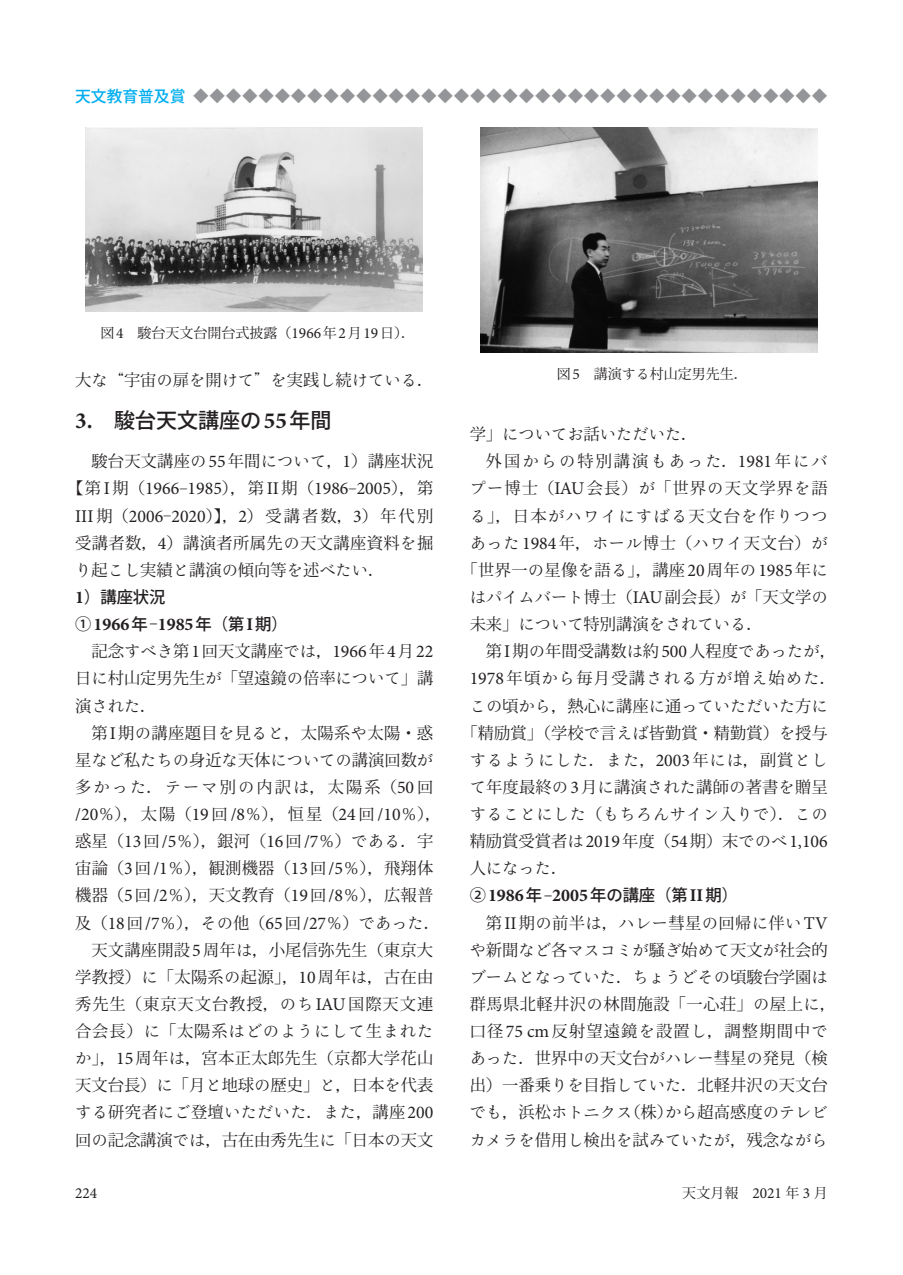
<style>
.page{position:relative;width:903px;height:1275px;background:#fff}
.page>*{position:absolute;margin:0;border:0;box-sizing:border-box;transform-origin:0 0}
.t1{font:500 21px "Koz Go Pro";color:#231f20}
.t2{font:700 17.85px "Minion Pro";color:#231f20}
.t3{font:17.85px "Minion Pro";color:#231f20}
.t4{font:16.28px/27.1px "Koz Min Pro";letter-spacing:.015em;color:#231f20;text-align:right}
.t5{font:16.28px/27.1px "Ryo Text Plus N";color:#231f20}
.t6{font:16.28px "Koz Min Pro";color:#939598}
.t7{font:16.28px "Ryo Text Plus N";letter-spacing:.055em;color:#231f20}
.t8{font:16.28px/27.1px "Ryo Text Plus N";letter-spacing:.08em;color:#231f20}
.t9{font:16.28px "Koz Min Pro";letter-spacing:.065em;color:#231f20}
.t10{font:16.28px "Ryo Text Plus N";letter-spacing:.025em;color:#231f20}
.t11{font:500 16.28px "Koz Go Pro";color:#231f20}
.t12{font:500 15.75px "Koz Go Pro";color:#00aeef}
.t13{font:15.4px "Minion Pro";color:#231f20}
.t14{font:14px "Koz Min Pro";color:#231f20}
.s1{font-family:"Minion Pro";font-size:15.4px}
.s2{font-family:"Koz Min Pro"}
.s3{font-family:"Ryumin Pro"}
.s4{font-family:"Minion Pro";font-weight:700;font-size:23.1px}
.s5{font-family:"Ryo Gothic Plus N"}
.s6{font-family:"Ryo Text Plus N"}
.s7{font-family:"Minion Pro";font-size:17.85px}
.s8{font-family:"Koz Min Pro";font-size:16.28px}
.s9{font-family:"Minion Pro";font-weight:700;font-size:17.85px}
.s10{font-family:"Koz Go Pro";font-weight:500;font-size:16.28px}
.s11{font-family:"Ryo Gothic Plus N";font-weight:500;font-size:16.28px}
</style>
<div class="page">
<img style="left:86px;top:127px;width:337px;height:184px">
<img style="left:480px;top:127px;width:337px;height:226px">
<p class="t6" style="left:79px;top:85px;width:750px">◆◆◆◆◆◆◆◆◆◆◆◆◆◆◆◆◆◆◆◆◆◆◆◆◆◆◆◆◆◆◆◆◆◆◆◆◆◆◆◆◆◆◆◆◆◆</p>
<p class="t12" style="left:75px;top:87px;width:112px">天文教育普及賞</p>
<p class="t14" style="left:100px;top:323px;width:316px">図<span class="s1">4</span>　駿台天文台開台式披露（<span class="s1">1966</span>年<span class="s1">2</span>月<span class="s1">19</span>日）．</p>
<p class="t5" style="left:75px;top:367px;width:360px"><span class="s2">大</span>な<span class="s3">“</span><span class="s2">宇宙</span>の<span class="s2">扉</span>を<span class="s2">開</span>けて<span class="s3">”</span>を<span class="s2">実践</span>し<span class="s2">続</span>けている<span class="s2">．</span></p>
<p class="t1" style="left:75px;top:407px;width:258px"><span class="s4">3.</span> 駿台天文講座<span class="s5">の</span><span class="s4">55</span>年間</p>
<p class="t4" style="left:91px;top:447px;width:343px">駿台天文講座<span class="s6">の</span><span class="s7">55</span>年間<span class="s6">について</span>，<span class="s7">1</span>）講座状況</p>
<p class="t3" style="left:67px;top:477px;width:368px"><span class="s8">【第</span> I <span class="s8">期（</span>1966<span class="s8">‒</span>1985<span class="s8">），第</span> II <span class="s8">期（</span>1986<span class="s8">‒</span>2005<span class="s8">），第</span></p>
<p class="t4" style="left:75px;top:501px;width:360px;text-align:justify"><span class="s7">III</span> 期（<span class="s7">2006</span>‒<span class="s7">2020</span>）】，<span class="s7">2</span>）受講者数，<span class="s7">3</span>）年代別受講者数，<span class="s7">4</span>）講演者所属先<span class="s6">の</span>天文講座資料<span class="s6">を</span>掘<span class="s6">り</span>起<span class="s6">こし</span>実績<span class="s6">と</span>講演<span class="s6">の</span>傾向等<span class="s6">を</span>述<span class="s6">べたい</span>．</p>
<p class="t11" style="left:75px;top:587px;width:92px"><span class="s9">1</span>）講座状況</p>
<p class="t2" style="left:75px;top:612px;width:214px"><span class="s10">①</span>1966<span class="s10">年</span><span class="s8">‒</span>1985<span class="s10">年（第</span>I<span class="s10">期）</span></p>
<p class="t4" style="left:75px;top:637px;width:360px">記念<span class="s6">すべき</span>第<span class="s7">1</span>回天文講座<span class="s6">では</span>，<span class="s7">1966</span>年<span class="s7">4</span>月<span class="s7">22</span>日<span class="s6">に</span>村山定男先生<span class="s6">が</span>「望遠鏡<span class="s6">の</span>倍率<span class="s6">について</span>」講</p>
<p class="t5" style="left:75px;top:692px;width:83px"><span class="s2">演</span>された<span class="s2">．</span></p>
<p class="t4" style="left:91px;top:718px;width:343px">第<span class="s7">I</span>期<span class="s6">の</span>講座題目<span class="s6">を</span>見<span class="s6">ると</span>，太陽系<span class="s6">や</span>太陽・惑</p>
<p class="t5" style="left:75px;top:746px;width:360px"><span class="s2">星</span>など<span class="s2">私</span>たちの<span class="s2">身近</span>な<span class="s2">天体</span>についての<span class="s2">講演回数</span>が</p>
<p class="t4" style="left:75px;top:773px;width:368px;text-align:center">多<span class="s6">かった</span>．<span class="s6">テーマ</span>別<span class="s6">の</span>内訳<span class="s6">は</span>，太陽系（<span class="s7">50</span>回<span class="s7">/20</span>％），太陽（<span class="s7">19</span> 回 <span class="s7">/8</span>％），恒星（<span class="s7">24</span> 回 <span class="s7">/10</span>％），惑星（<span class="s7">13</span>回<span class="s7">/5</span>％），銀河（<span class="s7">16</span>回<span class="s7">/7</span>％）<span class="s6">である</span>．宇宙論（<span class="s7">3</span>回<span class="s7">/1</span>％），観測機器（<span class="s7">13</span>回<span class="s7">/5</span>％），飛翔体機器（<span class="s7">5</span>回<span class="s7">/2</span>％），天文教育（<span class="s7">19</span>回<span class="s7">/8</span>％），広報普及（<span class="s7">18</span>回<span class="s7">/7</span>％），<span class="s6">その</span>他（<span class="s7">65</span>回<span class="s7">/27</span>％）<span class="s6">であった</span>．天文講座開設<span class="s7">5</span>周年<span class="s6">は</span>，小尾信弥先生（東京大<br>学教授）<span class="s6">に</span>「太陽系<span class="s6">の</span>起源」，<span class="s7">10</span>周年<span class="s6">は</span>，古在由秀先生（東京天文台教授，<span class="s6">のち</span><span class="s7">IAU</span>国際天文連</p>
<p class="t7" style="left:75px;top:1021px;width:360px"><span class="s2">合会長）</span>に<span class="s2">「太陽系</span>はどのようにして<span class="s2">生</span>まれた</p>
<p class="t4" style="left:75px;top:1044px;width:360px;text-align:left"><span class="s6">か</span>」，<span class="s7">15</span>周年<span class="s6">は</span>，宮本正太郎先生（京都大学花山天文台長）<span class="s6">に</span>「月<span class="s6">と</span>地球<span class="s6">の</span>歴史」<span class="s6">と</span>，日本<span class="s6">を</span>代表</p>
<p class="t5" style="left:75px;top:1099px;width:360px">する<span class="s2">研究者</span>にご<span class="s2">登壇</span>いただいた<span class="s2">．</span>また<span class="s2">，講座</span><span class="s7">200</span></p>
<p class="t4" style="left:75px;top:1125px;width:360px">回<span class="s6">の</span>記念講演<span class="s6">では</span>，古在由秀先生<span class="s6">に</span>「日本<span class="s6">の</span>天文</p>
<p class="t14" style="left:557px;top:364px;width:193px">図<span class="s1">5</span>　講演<span class="s6">する</span>村山定男先生．</p>
<p class="t5" style="left:486px;top:421px;width:343px;text-indent:-16px"><span class="s2">学」</span>についてお<span class="s2">話</span>いただいた<span class="s2">．<br>外国</span>からの<span class="s2">特別講演</span>もあった<span class="s2">．</span><span class="s7">1981</span><span class="s2">年</span>にバ</p>
<p class="t9" style="left:470px;top:477px;width:360px"><span class="s6">プー</span>博士（<span class="s7">IAU</span>会長）<span class="s6">が</span>「世界<span class="s6">の</span>天文学界<span class="s6">を</span>語</p>
<p class="t8" style="left:470px;top:502px;width:360px">る<span class="s2">」，日本</span>がハワイにすばる<span class="s2">天文台</span>を<span class="s2">作</span>りつつあった<span class="s7">1984</span><span class="s2">年，</span>ホール<span class="s2">博士（</span>ハワイ<span class="s2">天文台）</span>が</p>
<p class="t4" style="left:462px;top:556px;width:368px;text-align:center">「世界一<span class="s6">の</span>星像<span class="s6">を</span>語<span class="s6">る</span>」，講座<span class="s7">20</span>周年<span class="s6">の</span><span class="s7">1985</span>年<span class="s6">にはパイムバート</span>博士（<span class="s7">IAU</span>副会長）<span class="s6">が</span>「天文学<span class="s6">の</span></p>
<p class="t5" style="left:470px;top:611px;width:294px"><span class="s2">未来」</span>について<span class="s2">特別講演</span>をされている<span class="s2">．</span></p>
<p class="t4" style="left:470px;top:637px;width:368px">第<span class="s7">I</span>期<span class="s6">の</span>年間受講数<span class="s6">は</span>約<span class="s7">500</span>人程度<span class="s6">であったが</span>，<br><span class="s7">1978</span>年頃<span class="s6">から</span>毎月受講<span class="s6">される</span>方<span class="s6">が</span>増<span class="s6">え</span>始<span class="s6">めた</span>．</p>
<p class="t5" style="left:470px;top:692px;width:360px">この<span class="s2">頃</span>から<span class="s2">，熱心</span>に<span class="s2">講座</span>に<span class="s2">通</span>っていただいた<span class="s2">方</span>に</p>
<p class="t4" style="left:461px;top:718px;width:368px">「精励賞」（学校<span class="s6">で</span>言<span class="s6">えば</span>皆勤賞・精勤賞）<span class="s6">を</span>授与</p>
<p class="t7" style="left:470px;top:750px;width:360px">するようにした<span class="s2">．</span>また<span class="s2">，</span><span class="s7">2003</span><span class="s2">年</span>には<span class="s2">，副賞</span>とし</p>
<p class="t4" style="left:470px;top:773px;width:360px"><span class="s6">て</span>年度最終<span class="s6">の</span><span class="s7">3</span>月<span class="s6">に</span>講演<span class="s6">された</span>講師<span class="s6">の</span>著書<span class="s6">を</span>贈呈</p>
<p class="t10" style="left:470px;top:804px;width:360px">することにした<span class="s2">（</span>もちろんサイン<span class="s2">入</span>りで<span class="s2">）．</span>この</p>
<p class="t4" style="left:470px;top:827px;width:360px">精励賞受賞者<span class="s6">は</span><span class="s7">2019</span>年度（<span class="s7">54</span>期）末<span class="s6">でのべ</span><span class="s7">1,106</span></p>
<p class="t5" style="left:470px;top:855px;width:99px"><span class="s2">人</span>になった<span class="s2">．</span></p>
<p class="t2" style="left:470px;top:883px;width:270px"><span class="s10">②</span>1986<span class="s10">年</span><span class="s8">‒</span>2005<span class="s10">年</span><span class="s11">の</span><span class="s10">講座（第</span>II<span class="s10">期）</span></p>
<p class="t4" style="left:486px;top:908px;width:343px">第<span class="s7">II</span>期<span class="s6">の</span>前半<span class="s6">は</span>，<span class="s6">ハレー</span>彗星<span class="s6">の</span>回帰<span class="s6">に</span>伴<span class="s6">い</span><span class="s7">TV</span></p>
<p class="t5" style="left:470px;top:936px;width:360px">や<span class="s2">新聞</span>など<span class="s2">各</span>マスコミが<span class="s2">騒</span>ぎ<span class="s2">始</span>めて<span class="s2">天文</span>が<span class="s2">社会的</span>ブームとなっていた<span class="s2">．</span>ちょうどその<span class="s2">頃駿台学園</span>は</p>
<p class="t4" style="left:470px;top:990px;width:368px;text-align:left">群馬県北軽井沢<span class="s6">の</span>林間施設「一心荘」<span class="s6">の</span>屋上<span class="s6">に</span>，口径<span class="s7">75 cm</span>反射望遠鏡<span class="s6">を</span>設置<span class="s6">し</span>，調整期間中<span class="s6">であった</span>．世界中<span class="s6">の</span>天文台<span class="s6">がハレー</span>彗星<span class="s6">の</span>発見（検出）一番乗<span class="s6">りを</span>目指<span class="s6">していた</span>．北軽井沢<span class="s6">の</span>天文台</p>
<p class="t5" style="left:470px;top:1099px;width:360px">でも<span class="s2">，浜松</span>ホトニクス<span class="s2">（株）</span>から<span class="s2">超高感度</span>のテレビカメラを<span class="s2">借用</span>し<span class="s2">検出</span>を<span class="s2">試</span>みていたが<span class="s2">，残念</span>ながら</p>
<p class="t13" style="left:75px;top:1182px;width:24px">224</p>
<p class="t14" style="left:682px;top:1183px;width:147px">天文月報　<span class="s1">2021</span> 年 <span class="s1">3</span> 月</p>
</div>
